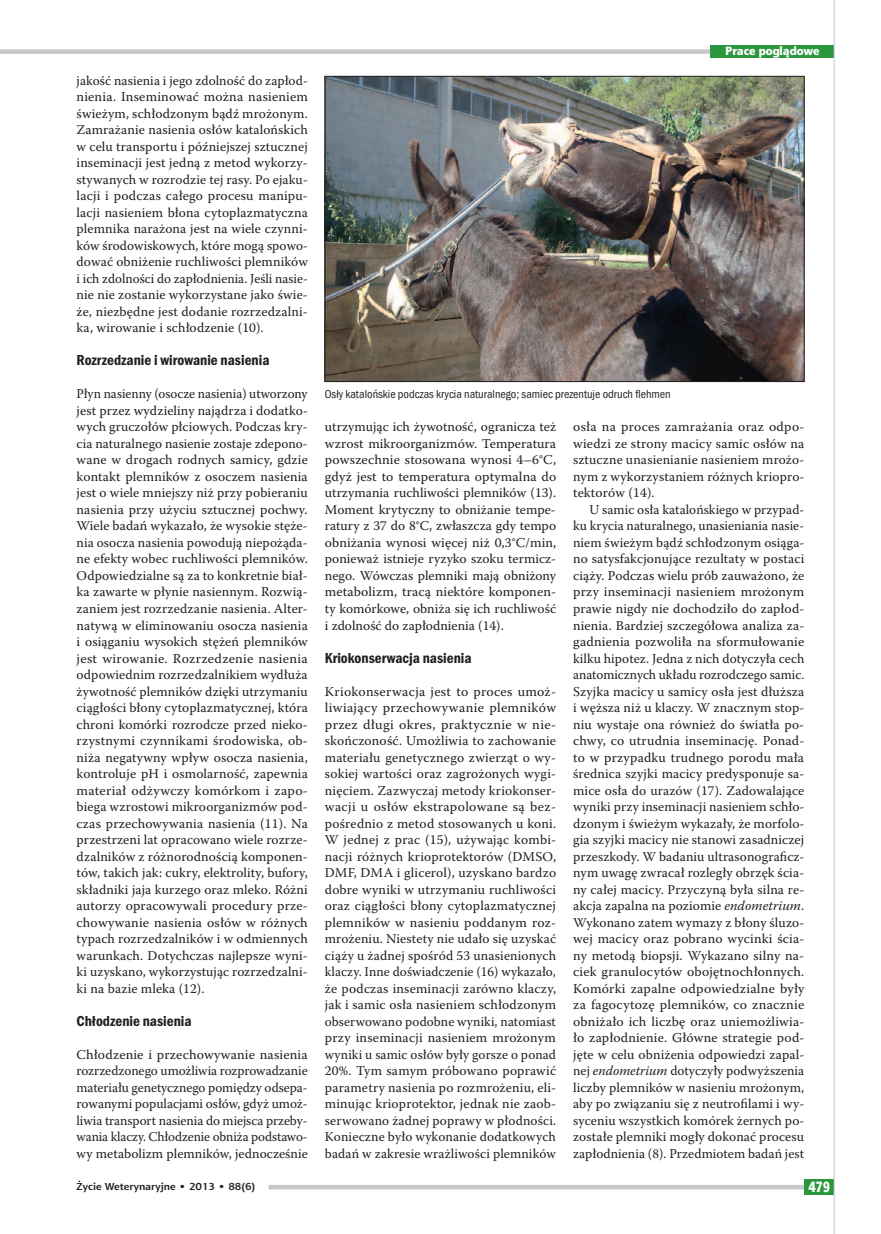
<style>
.page{position:relative;width:881px;height:1234px;background:#fff}
.page>*{position:absolute;margin:0;border:0;box-sizing:border-box;transform-origin:0 0}
.t1{font:15px "Franklin Got Itc TOT Dem Con";color:#231f20}
.t2{font:15px "Aerton Cnd EFN Black";color:#fff}
.t3{font:13.5px/16.5px "Warnock Pro";letter-spacing:.01em;color:#231f20;text-align:justify}
.t4{font:12px "Franklin Got Itc TOT Boo Con";color:#231f20}
.t5{font:12px "Aerton EFN Black";color:#fff}
.t6{font:700 10.2px "Aerton EFN";color:#231f20;scale:1.11 1}
.s1{font-style:italic}
</style>
<div class="page">
<img style="left:327px;top:78px;width:475px;height:302px">
<div style="left:325px;top:76px;width:479px;height:306px;border:1px solid #231f20"></div>
<div style="left:0;top:49px;width:833px;height:5px;background:#c7c8ca"></div>
<div style="left:710px;top:45px;width:123px;height:13px;background:#2a973d"></div>
<div style="left:268px;top:1184px;width:565px;height:5px;background:#c7c8ca"></div>
<div style="left:804px;top:1178px;width:29px;height:15px;background:#2a973d"></div>
<hr style="left:833px;top:0;width:1px;height:1233px;background:#c7c8ca">
<p class="t3" style="left:77px;top:72px;width:233px">jakość nasienia i jego zdolność do zapłod&shy;nienia. Inseminować można nasieniem świeżym, schłodzonym bądź mrożonym.<br>Zamrażanie nasienia osłów katalońskich w celu transportu i późniejszej sztucznej inseminacji jest jedną z metod wykorzy&shy;stywanych w rozrodzie tej rasy. Po ejaku&shy;lacji i podczas całego procesu manipu&shy;lacji nasieniem błona cytoplazmatyczna plemnika narażona jest na wiele czynni&shy;ków środowiskowych, które mogą spowo&shy;dować obniżenie ruchliwości plemników i ich zdolności do zapłodnienia. Jeśli nasie&shy;nie nie zostanie wykorzystane jako świe&shy;że, niezbędne jest dodanie rozrzedzalni&shy;ka, wirowanie i schłodzenie (10).</p>
<p class="t1" style="left:77px;top:351px;width:194px">Rozrzedzanie i wirowanie nasienia</p>
<p class="t3" style="left:77px;top:385px;width:233px">Płyn nasienny (osocze nasienia) utworzony jest przez wydzieliny najądrza i dodatko&shy;wych gruczołów płciowych. Podczas kry&shy;cia naturalnego nasienie zostaje zdepono&shy;wane w drogach rodnych samicy, gdzie kontakt plemników z osoczem nasienia jest o wiele mniejszy niż przy pobieraniu nasienia przy użyciu sztucznej pochwy.<br>Wiele badań wykazało, że wysokie stęże&shy;nia osocza nasienia powodują niepożąda&shy;ne efekty wobec ruchliwości plemników.<br>Odpowiedzialne są za to konkretnie biał&shy;ka zawarte w płynie nasiennym. Rozwią&shy;zaniem jest rozrzedzanie nasienia. Alter&shy;natywą w eliminowaniu osocza nasienia i osiąganiu wysokich stężeń plemników jest wirowanie. Rozrzedzenie nasienia odpowiednim rozrzedzalnikiem wydłuża żywotność plemników dzięki utrzymaniu ciągłości błony cytoplazmatycznej, która chroni komórki rozrodcze przed nieko&shy;rzystnymi czynnikami środowiska, ob&shy;niża negatywny wpływ osocza nasienia, kontroluje pH i osmolarność, zapewnia materiał odżywczy komórkom i zapo&shy;biega wzrostowi mikroorganizmów pod&shy;czas przechowywania nasienia (11). Na przestrzeni lat opracowano wiele rozrze&shy;dzalników z różnorodnością komponen&shy;tów, takich jak: cukry, elektrolity, bufory, składniki jaja kurzego oraz mleko. Różni autorzy opracowywali procedury prze&shy;chowywanie nasienia osłów w różnych typach rozrzedzalników i w odmiennych warunkach. Dotychczas najlepsze wyni&shy;ki uzyskano, wykorzystując rozrzedzalni&shy;ki na bazie mleka (12).</p>
<p class="t1" style="left:77px;top:1011px;width:116px">Chłodzenie nasienia</p>
<p class="t3" style="left:77px;top:1045px;width:233px">Chłodzenie i przechowywanie nasienia rozrzedzonego umożliwia rozprowadzanie materiału genetycznego pomiędzy odsepa&shy;rowanymi populacjami osłów, gdyż umoż&shy;liwia transport nasienia do miejsca przeby&shy;wania klaczy. Chłodzenie obniża podstawo&shy;wy metabolizm plemników, jednocześnie</p>
<p class="t5" style="left:725px;top:43px;width:96px">Prace poglądowe</p>
<p class="t4" style="left:325px;top:387px;width:347px">Osły katalońskie podczas krycia naturalnego; samiec prezentuje odruch flehmen</p>
<p class="t3" style="left:325px;top:418px;width:233px">utrzymując ich żywotność, ogranicza też wzrost mikroorganizmów. Temperatura powszechnie stosowana wynosi 4–6°C, gdyż jest to temperatura optymalna do utrzymania ruchliwości plemników (13).<br>Moment krytyczny to obniżanie tempe&shy;ratury z 37 do 8°C, zwłaszcza gdy tempo obniżania wynosi więcej niż 0,3°C/min, ponieważ istnieje ryzyko szoku termicz&shy;nego. Wówczas plemniki mają obniżony metabolizm, tracą niektóre komponen&shy;ty komórkowe, obniża się ich ruchliwość i zdolność do zapłodnienia (14).</p>
<p class="t1" style="left:325px;top:648px;width:148px">Kriokonserwacja nasienia</p>
<p class="t3" style="left:325px;top:682px;width:233px">Kriokonserwacja jest to proces umoż&shy;liwiający przechowywanie plemników przez długi okres, praktycznie w nie&shy;skończoność. Umożliwia to zachowanie materiału genetycznego zwierząt o wy&shy;sokiej wartości oraz zagrożonych wygi&shy;nięciem. Zazwyczaj metody kriokonser&shy;wacji u osłów ekstrapolowane są bez&shy;pośrednio z metod stosowanych u koni.<br>W jednej z prac (15), używając kombi&shy;nacji różnych krioprotektorów (DMSO, DMF, DMA i glicerol), uzyskano bardzo dobre wyniki w utrzymaniu ruchliwości oraz ciągłości błony cytoplazmatycznej plemników w nasieniu poddanym roz&shy;mrożeniu. Niestety nie udało się uzyskać ciąży u żadnej spośród 53 unasienionych klaczy. Inne doświadczenie (16) wykazało, że podczas inseminacji zarówno klaczy, jak i samic osła nasieniem schłodzonym obserwowano podobne wyniki, natomiast przy inseminacji nasieniem mrożonym wyniki u samic osłów były gorsze o ponad 20%. Tym samym próbowano poprawić parametry nasienia po rozmrożeniu, eli&shy;minując krioprotektor, jednak nie zaob&shy;serwowano żadnej poprawy w płodności.<br>Konieczne było wykonanie dodatkowych badań w zakresie wrażliwości plemników</p>
<p class="t3" style="left:573px;top:418px;width:233px">osła na proces zamrażania oraz odpo&shy;wiedzi ze strony macicy samic osłów na sztuczne unasienianie nasieniem mrożo&shy;nym z wykorzystaniem różnych kriopro&shy;tektorów (14).</p>
<p class="t3" style="left:573px;top:501px;width:233px;text-indent:16px">U samic osła katalońskiego w przypad&shy;ku krycia naturalnego, unasieniania nasie&shy;niem świeżym bądź schłodzonym osiąga&shy;no satysfakcjonujące rezultaty w postaci ciąży. Podczas wielu prób zauważono, że przy inseminacji nasieniem mrożonym prawie nigdy nie dochodziło do zapłod&shy;nienia. Bardziej szczegółowa analiza za&shy;gadnienia pozwoliła na sformułowanie kilku hipotez. Jedna z nich dotyczyła cech anatomicznych układu rozrodczego samic.<br>Szyjka macicy u samicy osła jest dłuższa i węższa niż u klaczy. W znacznym stop&shy;niu wystaje ona również do światła po&shy;chwy, co utrudnia inseminację. Ponad&shy;to w przypadku trudnego porodu mała średnica szyjki macicy predysponuje sa&shy;mice osła do urazów (17). Zadowalające wyniki przy inseminacji nasieniem schło&shy;dzonym i świeżym wykazały, że morfolo&shy;gia szyjki macicy nie stanowi zasadniczej przeszkody. W badaniu ultrasonograficz&shy;nym uwagę zwracał rozległy obrzęk ścia&shy;ny całej macicy. Przyczyną była silna re&shy;akcja zapalna na poziomie <span class="s1">endometrium</span>.<br>Wykonano zatem wymazy z błony śluzo&shy;wej macicy oraz pobrano wycinki ścia&shy;ny metodą biopsji. Wykazano silny na&shy;ciek granulocytów obojętnochłonnych.<br>Komórki zapalne odpowiedzialne były za fagocytozę plemników, co znacznie obniżało ich liczbę oraz uniemożliwia&shy;ło zapłodnienie. Główne strategie pod&shy;jęte w celu obniżenia odpowiedzi zapal&shy;nej <span class="s1">endometrium</span> dotyczyły podwyższenia liczby plemników w nasieniu mrożonym, aby po związaniu się z neutrofilami i wy&shy;syceniu wszystkich komórek żernych po&shy;zostałe plemniki mogły dokonać procesu zapłodnienia (8). Przedmiotem badań jest</p>
<p class="t6" style="left:77px;top:1180px;width:162px">Życie Weterynaryjne • 2013 • 88(6)</p>
<p class="t2" style="left:808px;top:1177px;width:23px">479</p>
</div>
